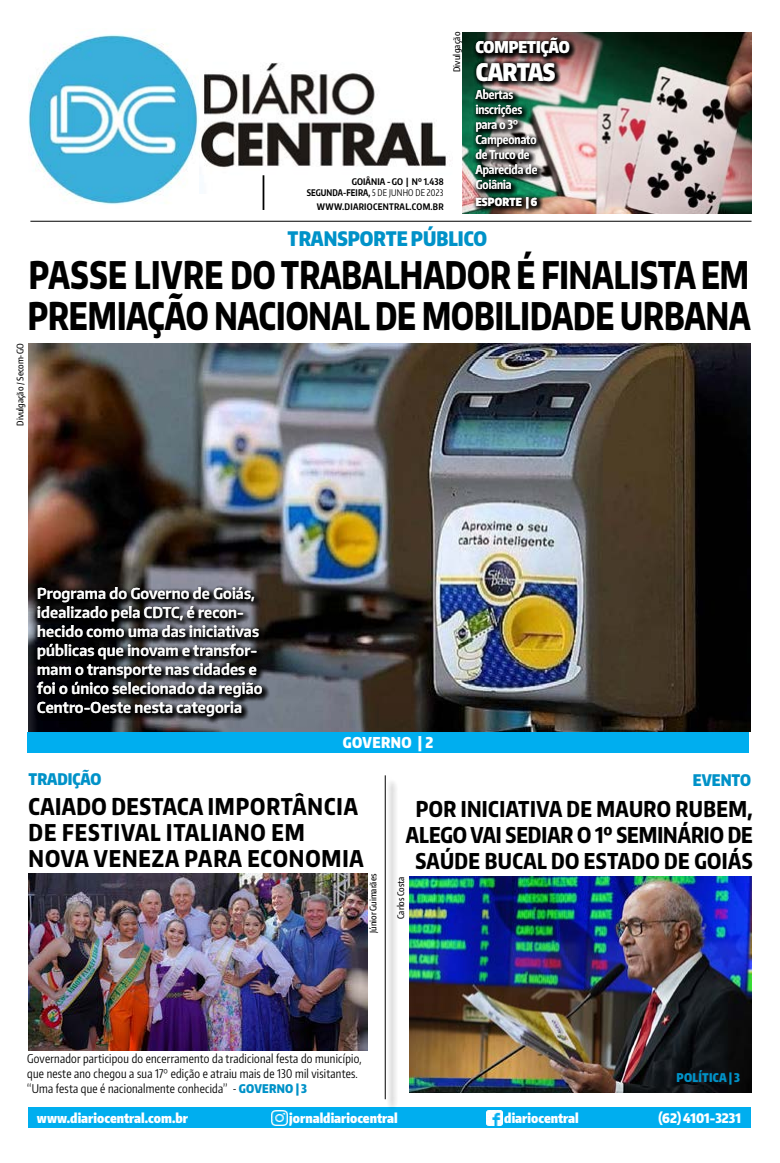
<style>
.page{position:relative;width:780px;height:1163px;background:#fff}
.page>*{position:absolute;margin:0;border:0;box-sizing:border-box;transform-origin:0 0}
.t1{font:800 38px/41px "Encode Sans Narrow";color:#000;scale:.79 1}
.t2{font:900 24px "Encode Sans Compressed";letter-spacing:-.02em;color:#fff}
.t3{font:800 23.1px/25.6px "Encode Sans Compressed";letter-spacing:.04em;color:#000}
.t4{font:800 21.8px/26px "Encode Sans Compressed";letter-spacing:.015em;color:#000;text-align:center}
.t5{font:900 20px "Encode Sans Compressed";color:#0092c8}
.t6{font:900 16px "Encode Sans Compressed";color:#0092c8}
.t7{font:900 16px "Encode Sans Compressed";color:#fff}
.t8{font:600 15px/19px "Encode Sans Narrow";letter-spacing:.01em;color:#fff}
.t9{font:900 15px "Encode Sans Compressed";letter-spacing:.03em;color:#fff}
.t10{font:900 13.2px "Encode Sans Compressed";color:#fff}
.t11{font:12px/15px "Encode Sans Compressed";letter-spacing:.02em;color:#000;scale:.96 1}
.t12{font:600 12px/15px "Encode Sans Compressed";color:#fff}
.t13{font:900 12px "Encode Sans Compressed";letter-spacing:.02em;color:#0092c8}
.t14{font:900 11px "Encode Sans Compressed";letter-spacing:.02em;color:#fff}
.t15{font:700 9.1px/11.4px "Encode Sans Compressed";letter-spacing:.01em;color:#000;text-align:right}
.t16{font:500 9px "Encode Sans Compressed";color:#000}
.t17{font:700 9px "Encode Sans Compressed";letter-spacing:.03em;color:#000}
.t18{font:500 9px "Encode Sans Compressed";letter-spacing:.02em;color:#000}
.s1{font-weight:400}
.s2{font-weight:900;color:#0092c8}
</style>
<div class="page">
<img style="left:198px;top:63px;width:249px;height:131px">
<img style="left:28px;top:34px;width:170px;height:171px">
<hr style="left:262px;top:175px;width:2px;height:35px;background:#000">
<div style="left:28px;top:1107px;width:723px;height:21px;background:#00aeef"></div>
<img style="left:272px;top:1110px;width:15px;height:15px">
<img style="left:486px;top:1110px;width:16px;height:15px">
<div style="left:386px;top:777px;width:12px;height:334px;background:#eee"></div>
<hr style="left:385px;top:775px;width:1px;height:323px;background:#000">
<hr style="left:30px;top:221px;width:721px;height:1px;background:#000">
<img style="left:29px;top:343px;width:721px;height:388px">
<div style="left:27px;top:732px;width:721px;height:20px;background:#00aeef"></div>
<img style="left:409px;top:876px;width:342px;height:215px">
<img style="left:463px;top:32px;width:288px;height:181px">
<img style="left:29px;top:873px;width:338px;height:177px">
<svg style="left:34px;top:584px;width:235px;height:139px;background:#242428"></svg>
<svg style="left:473px;top:64px;width:90px;height:25px;background:#2e2a28"></svg>
<svg style="left:472px;top:34px;width:104px;height:30px;background:#3c2d2b"></svg>
<img style="left:472px;top:87px;width:72px;height:107px">
<svg style="left:472px;top:194px;width:72px;height:20px"></svg>
<p class="t18" style="left:450px;top:72px;width:42px;rotate:-90deg">Divulgação</p>
<p class="t15" style="left:306px;top:175px;width:138px">GOIÂNIA - GO | Nº 1.438<br>SEGUNDA-FEIRA, <span class="s1">5 DE junho DE 2023</span></p>
<p class="t17" style="left:317px;top:201px;width:128px">WWW.DIARIOCENTRAL.COM.BR</p>
<p class="t7" style="left:475px;top:37px;width:95px">competição</p>
<p class="t12" style="left:475px;top:87px;width:63px">Abertas inscrições para o 3°<br>Campeonato de Truco de<br>Aparecida de<br>Goiânia</p>
<p class="t14" style="left:475px;top:194px;width:63px">esporte | 6</p>
<p class="t2" style="left:476px;top:56px;width:81px">cartas</p>
<p class="t5" style="left:287px;top:226px;width:201px">transporte público</p>
<p class="t1" style="left:28px;top:253px;width:916px">PASSE LIVRE DO TRABALHADOR É FINALISTA EM<br>PREMIAÇÃO NACIONAL DE MOBILIDADE URBANA</p>
<p class="t16" style="left:14px;top:425px;width:83px;rotate:-90deg">Divulgação / Secom-GO</p>
<p class="t8" style="left:37px;top:583px;width:227px">Programa do Governo de Goiás, idealizado pela CDTC, é recon&shy;hecido como uma das iniciativas públicas que inovam e transfor&shy;mam o transporte nas cidades e foi o único selecionado da região<br>Centro-Oeste nesta categoria</p>
<p class="t9" style="left:343px;top:732px;width:92px">governo | 2</p>
<p class="t6" style="left:29px;top:768px;width:74px">tradição</p>
<p class="t3" style="left:29px;top:793px;width:336px">CAIADO DESTACA IMPORTÂNCIA<br>DE FESTIVAL ITALIANO EM<br>NOVA VENEZA PARA ECONOMIA</p>
<p class="t16" style="left:367px;top:932px;width:60px;rotate:-90deg">Júnior Guimarães</p>
<p class="t6" style="left:693px;top:769px;width:60px">evento</p>
<p class="t4" style="left:406px;top:795px;width:348px">POR INICIATIVA DE MAURO RUBEM,<br>ALEGO VAI SEDIAR O 1º SEMINÁRIO DE<br>SAÚDE BUCAL DO ESTADO DE GOIÁS</p>
<p class="t16" style="left:395px;top:918px;width:44px;rotate:-90deg">Carlos Costa</p>
<p class="t11" style="left:27px;top:1050px;width:350px">Governador participou do encerramento da tradicional festa do município, que neste ano chegou a sua 17° edição e atraiu mais de 130 mil visitantes. “Uma festa que é nacionalmente conhecida” - <span class="s2">governo | 3</span></p>
<p class="t13" style="left:676px;top:1069px;width:65px">política | 3</p>
<p class="t10" style="left:37px;top:1108px;width:152px">www.diariocentral.com.br</p>
<p class="t10" style="left:289px;top:1109px;width:110px">jornaldiariocentral</p>
<p class="t10" style="left:504px;top:1108px;width:76px">diariocentral</p>
<p class="t10" style="left:658px;top:1108px;width:84px">(62) 4101-3231</p>
</div>
